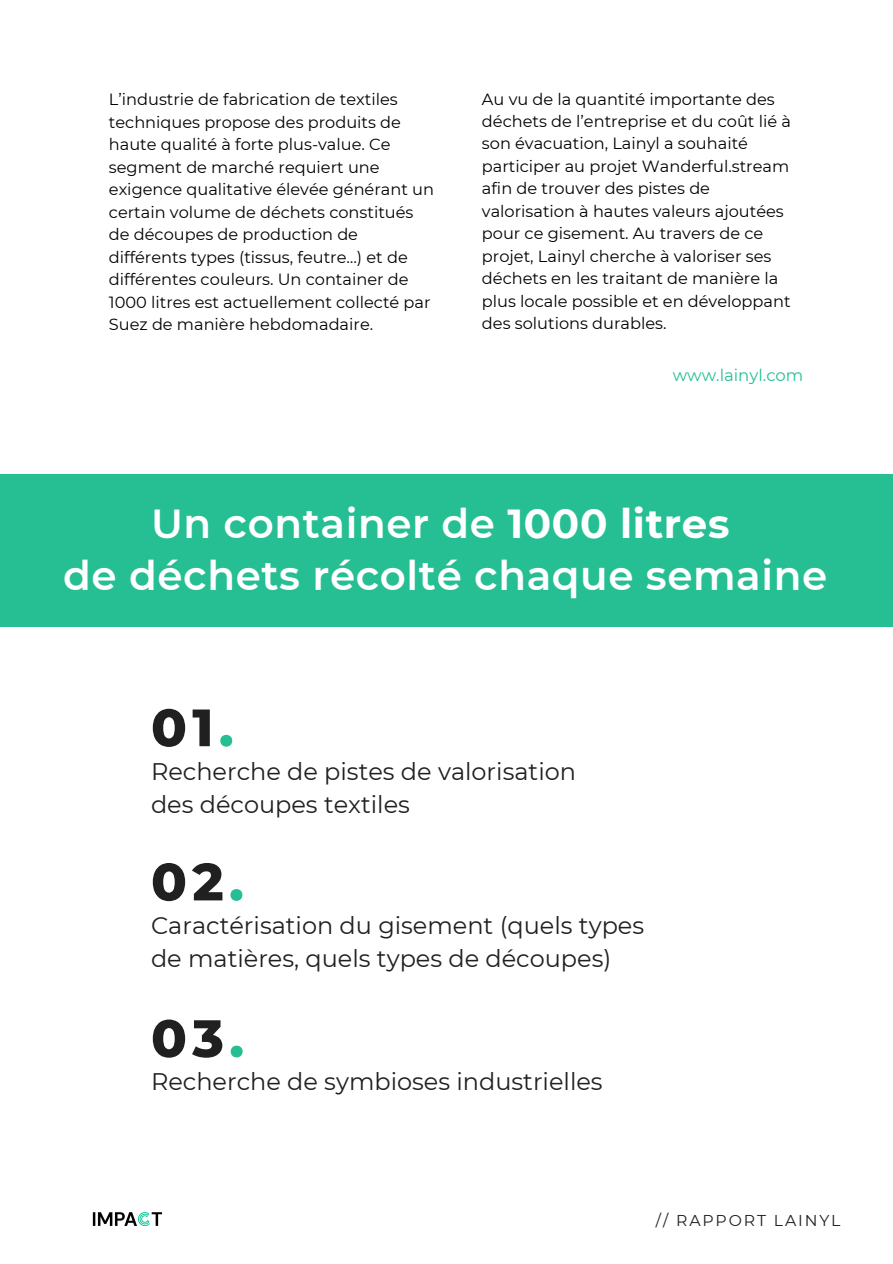
<style>
.page{position:relative;width:893px;height:1264px;background:#fff}
.page>*{position:absolute;margin:0;border:0;box-sizing:border-box;transform-origin:0 0}
.t1{font:800 52.35px "Montserrat";color:#202020}
.t2{font:600 40.5px "Montserrat";letter-spacing:.015em;color:#fff}
.t3{font:24px/32.5px "Montserrat";color:#202020}
.t4{font:16.5px "Montserrat";color:#26bf93}
.t5{font:16.2px/22.5px "Montserrat";color:#000}
.t6{font:15.75px "Montserrat";letter-spacing:.12em;color:#202020}
.s1{font-weight:700}
.s2{color:#26bf93}
</style>
<div class="page">
<img style="left:93px;top:1212px;width:69px;height:14px">
<div style="left:0;top:473px;width:892px;height:154px;background:#26bf93"></div>
<p class="t5" style="left:109px;top:88px;width:326px">L’industrie de fabrication de textiles techniques propose des produits de haute qualité à forte plus-value. Ce segment de marché requiert une exigence qualitative élevée générant un certain volume de déchets constitués de découpes de production de différents types (tissus, feutre…) et de différentes couleurs. Un container de 1000 litres est actuellement collecté par Suez de manière hebdomadaire.</p>
<p class="t5" style="left:482px;top:87px;width:310px">Au vu de la quantité importante des déchets de l’entreprise et du coût lié à son évacuation, Lainyl a souhaité participer au projet Wanderful.stream afin de trouver des pistes de valorisation à hautes valeurs ajoutées pour ce gisement. Au travers de ce projet, Lainyl cherche à valoriser ses déchets en les traitant de manière la plus locale possible et en développant des solutions durables.</p>
<p class="t4" style="left:672px;top:365px;width:132px">www.lainyl.com</p>
<p class="t2" style="left:151px;top:498px;width:580px">Un container de <span class="s1">1000 litres</span></p>
<p class="t2" style="left:63px;top:550px;width:765px">de déchets récolté chaque semaine</p>
<p class="t1" style="left:151px;top:695px;width:84px">01<span class="s2">.</span></p>
<p class="t3" style="left:151px;top:755px;width:426px">Recherche de pistes de valorisation des découpes textiles</p>
<p class="t1" style="left:151px;top:849px;width:94px">02<span class="s2">.</span></p>
<p class="t3" style="left:151px;top:909px;width:494px">Caractérisation du gisement (quels types de matières, quels types de découpes)</p>
<p class="t1" style="left:151px;top:1006px;width:95px">03<span class="s2">.</span></p>
<p class="t3" style="left:151px;top:1065px;width:453px">Recherche de symbioses industrielles</p>
<p class="t6" style="left:656px;top:1210px;width:186px">// RAPPORT LAINYL</p>
</div>
